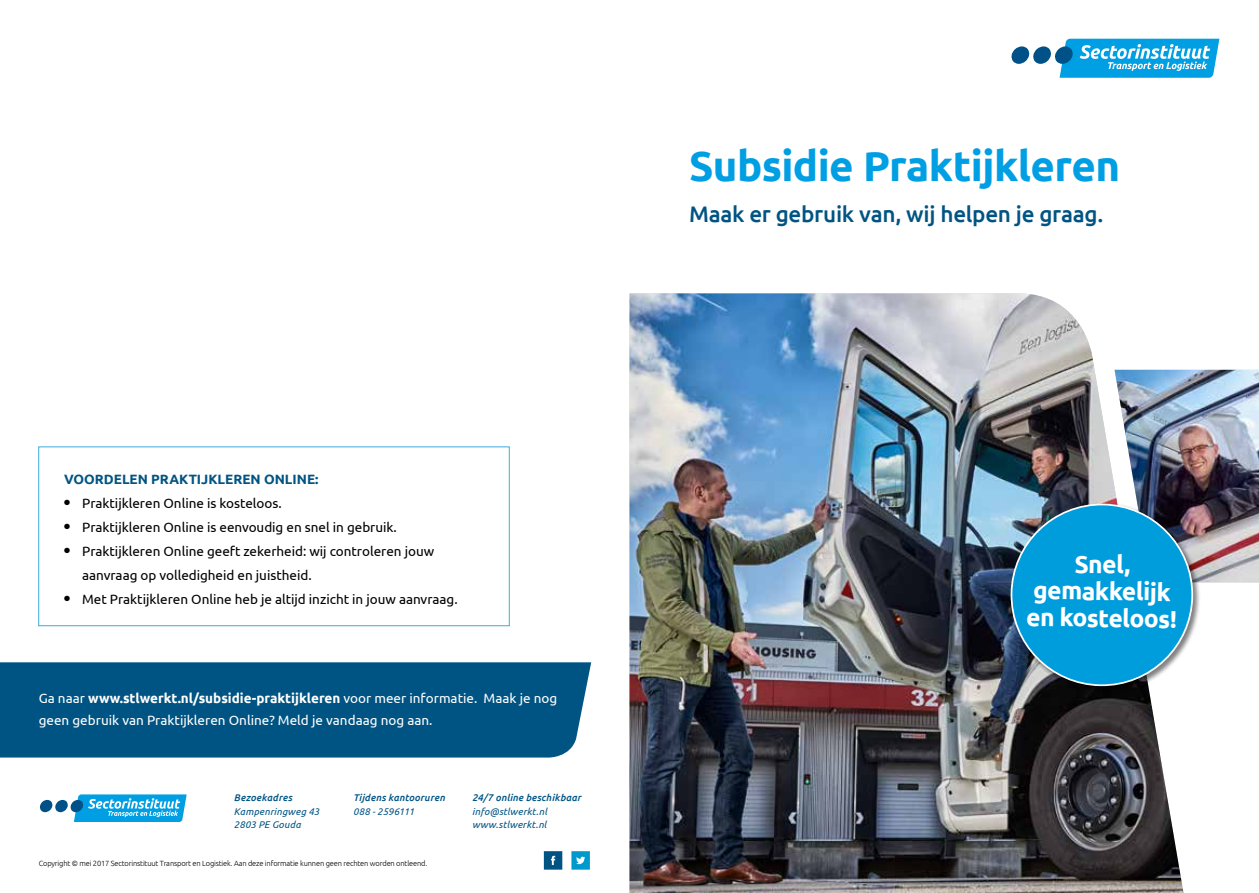
<style>
.page{position:relative;width:1259px;height:893px;background:#fff}
.page>*{position:absolute;margin:0;border:0;box-sizing:border-box;transform-origin:0 0}
.t1{font:700 42px "Ubuntu";letter-spacing:-.015em;color:#009fe3}
.t2{font:700 24.6px/27px "Ubuntu";color:#fff;text-align:center}
.t3{font:500 22.5px "Ubuntu";letter-spacing:-.015em;color:#005483}
.t4{font:13.5px/24px "Ubuntu";color:#000}
.t5{font:13.5px/21.3px "Ubuntu";color:#fff}
.t6{font:700 13.5px "Ubuntu";color:#005483}
.t7{font:italic 9.75px/13.5px "Ubuntu";letter-spacing:.02em;color:#005483}
.t8{font:italic 500 9.75px "Ubuntu";letter-spacing:.02em;color:#005483}
.t9{font:italic 9.75px "Ubuntu";letter-spacing:-.005em;color:#005483}
.t10{font:300 7.5px "Ubuntu";letter-spacing:-.02em;color:#000}
.s1{font-weight:700}
</style>
<div class="page">
<svg style="left:40px;top:794px;width:147px;height:28px"></svg>
<div style="left:0;top:662px;width:591px;height:95px;background:#005483"></div>
<img style="left:629px;top:293px;width:554px;height:600px">
<svg style="left:544px;top:851px;width:18px;height:19px"></svg>
<svg style="left:571px;top:851px;width:19px;height:19px"></svg>
<svg style="left:1011px;top:39px;width:208px;height:39px"></svg>
<div style="left:38px;top:446px;width:471px;height:180px;border:1px solid #3caadc"></div>
<div style="left:1009px;top:502px;width:192px;height:192px;background:#000;opacity:.5"></div>
<img style="left:1010px;top:370px;width:249px;height:317px">
<p class="t6" style="left:64px;top:471px;width:256px">VOORDELEN PRAKTIJKLEREN ONLINE:</p>
<p class="t4" style="left:64px;top:491px;width:219px">● Praktijkleren Online is kosteloos.</p>
<p class="t4" style="left:64px;top:515px;width:334px">● Praktijkleren Online is eenvoudig en snel in gebruik.</p>
<p class="t4" style="left:82px;top:539px;width:354px;text-indent:-18px">● Praktijkleren Online geeft zekerheid: wij controleren jouw aanvraag op volledigheid en juistheid.</p>
<p class="t4" style="left:64px;top:587px;width:395px">● Met Praktijkleren Online heb je altijd inzicht in jouw aanvraag.</p>
<p class="t5" style="left:39px;top:687px;width:520px">Ga naar <span class="s1">www.stlwerkt.nl/subsidie-praktijkleren</span> voor meer informatie. Maak je nog geen gebruik van Praktijkleren Online? Meld je vandaag nog aan.</p>
<p class="t8" style="left:234px;top:792px;width:60px">Bezoekadres</p>
<p class="t7" style="left:234px;top:804px;width:87px">Kampenringweg 43<br>2803 PE Gouda</p>
<p class="t8" style="left:353px;top:792px;width:93px">Tijdens kantooruren</p>
<p class="t9" style="left:353px;top:805px;width:63px">088 - 2596111</p>
<p class="t10" style="left:39px;top:859px;width:390px">Copyright © mei 2017 Sectorinstituut Transport en Logistiek. Aan deze informatie kunnen geen rechten worden ontleend.</p>
<p class="t8" style="left:472px;top:792px;width:110px">24/7 online beschikbaar</p>
<p class="t7" style="left:472px;top:804px;width:76px">info@stlwerkt.nl www.stlwerkt.nl</p>
<h1 class="t1" style="left:689px;top:141px;width:433px">Subsidie Praktijkleren</h1>
<h3 class="t3" style="left:689px;top:199px;width:416px">Maak er gebruik van, wij helpen je graag.</h3>
<h2 class="t2" style="left:1027px;top:549px;width:152px;rotate:1deg">Snel, gemakkelijk en kosteloos!</h2>
</div>
